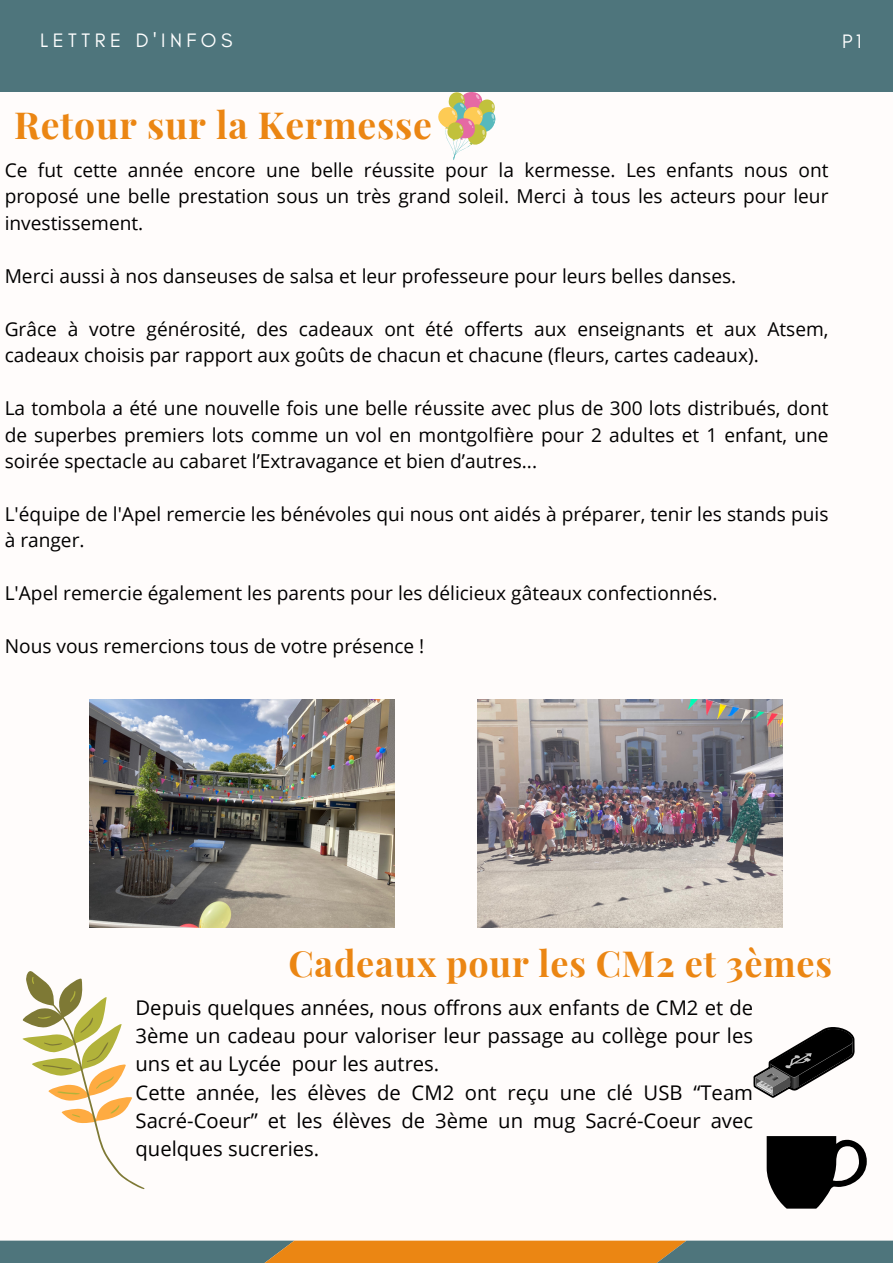
<style>
.page{position:relative;width:893px;height:1264px;background:#fff}
.page>*{position:absolute;margin:0;border:0;box-sizing:border-box;transform-origin:0 0}
.t1{font:700 37.35px "Playfair Display";letter-spacing:.02em;color:#eb8613}
.t2{font:700 36px "Playfair Display";letter-spacing:.02em;color:#eb8613}
.t3{font:20.25px/28px "Open Sans";color:#000;text-align:justify}
.t4{font:19.8px "Glacial Indifference";letter-spacing:.23em;color:#fff}
.t5{font:19.05px/26.4px "Open Sans";color:#000;text-align:justify}
</style>
<div class="page">
<div style="left:0;top:0;width:892px;height:1262px;background:#fffcfb"></div>
<svg style="left:0;top:1240px;width:892px;height:22px;background:#968052"></svg>
<div style="left:0;top:0;width:892px;height:92px;background:#4e757c"></div>
<svg style="left:22px;top:971px;width:123px;height:218px"></svg>
<svg style="left:438px;top:92px;width:58px;height:68px"></svg>
<img style="left:89px;top:699px;width:305px;height:228px">
<img style="left:478px;top:699px;width:304px;height:228px">
<svg style="left:753px;top:1027px;width:102px;height:70px"></svg>
<svg style="left:766px;top:1136px;width:100px;height:72px"></svg>
<p class="t4" style="left:40px;top:29px;width:194px">LETTRE D'INFOS</p>
<p class="t4" style="left:842px;top:29px;width:21px">P1</p>
<p class="t1" style="left:14px;top:99px;width:419px">Retour sur la Kermesse</p>
<p class="t5" style="left:5px;top:156px;width:825px">Ce fut cette année encore une belle réussite pour la kermesse. Les enfants nous ont proposé une belle prestation sous un très grand soleil. Merci à tous les acteurs pour leur investissement.</p>
<p class="t5" style="left:5px;top:262px;width:733px">Merci aussi à nos danseuses de salsa et leur professeure pour leurs belles danses.</p>
<p class="t5" style="left:5px;top:315px;width:825px">Grâce à votre générosité, des cadeaux ont été offerts aux enseignants et aux Atsem, cadeaux choisis par rapport aux goûts de chacun et chacune (fleurs, cartes cadeaux).</p>
<p class="t5" style="left:5px;top:394px;width:825px">La tombola a été une nouvelle fois une belle réussite avec plus de 300 lots distribués, dont de superbes premiers lots comme un vol en montgolfière pour 2 adultes et 1 enfant, une soirée spectacle au cabaret l’Extravagance et bien d’autres...</p>
<p class="t5" style="left:5px;top:500px;width:825px">L'équipe de l'Apel remercie les bénévoles qui nous ont aidés à préparer, tenir les stands puis à ranger.</p>
<p class="t5" style="left:5px;top:580px;width:714px">L'Apel remercie également les parents pour les délicieux gâteaux confectionnés.</p>
<p class="t5" style="left:5px;top:632px;width:421px">Nous vous remercions tous de votre présence !</p>
<p class="t2" style="left:288px;top:937px;width:545px">Cadeaux pour les CM2 et 3èmes</p>
<p class="t3" style="left:135px;top:993px;width:619px">Depuis quelques années, nous offrons aux enfants de CM2 et de 3ème un cadeau pour valoriser leur passage au collège pour les uns et au Lycée pour les autres.</p>
<p class="t3" style="left:135px;top:1077px;width:619px">Cette année, les élèves de CM2 ont reçu une clé USB “Team Sacré-Coeur” et les élèves de 3ème un mug Sacré-Coeur avec quelques sucreries.</p>
</div>
